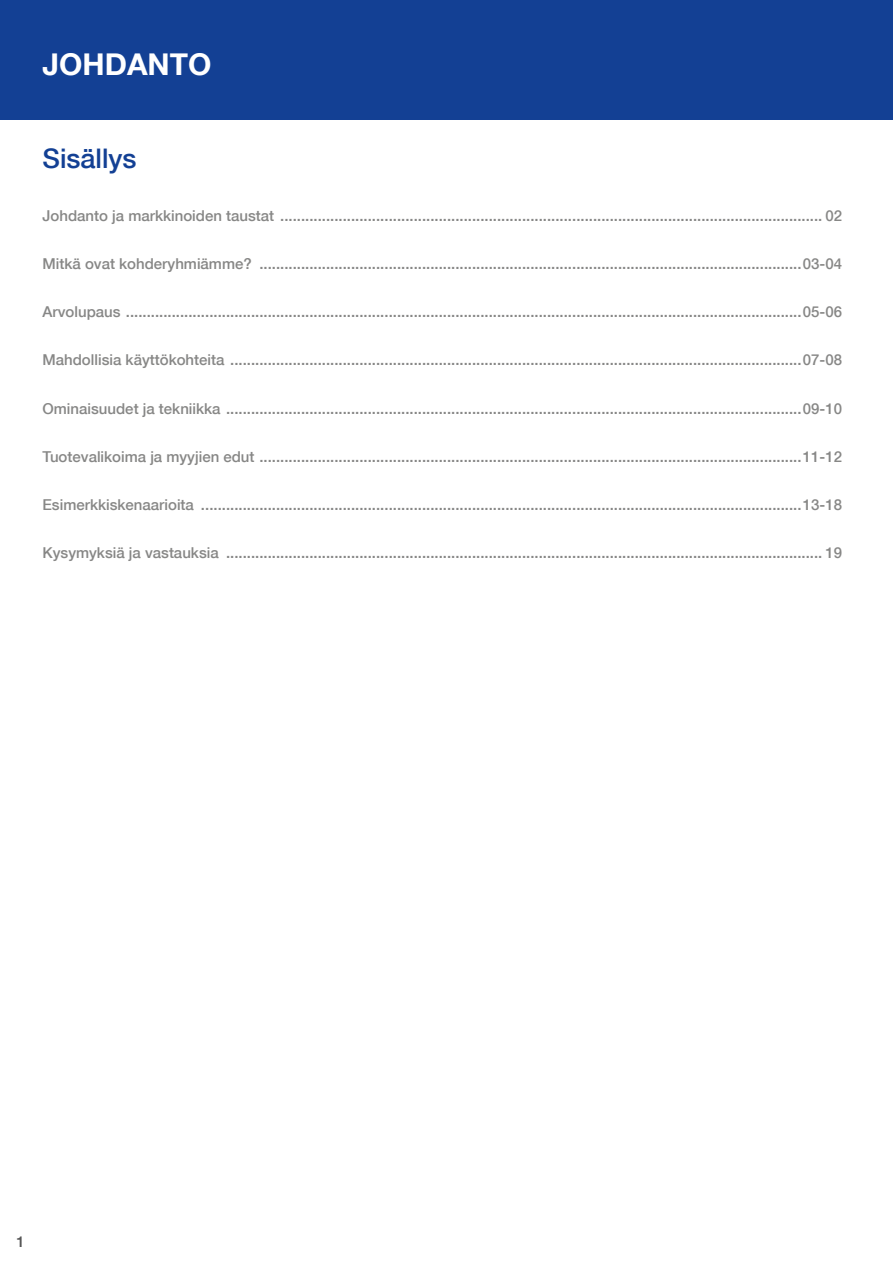
<style>
.page{position:relative;width:893px;height:1263px;background:#fff}
.page>*{position:absolute;margin:0;border:0;box-sizing:border-box;transform-origin:0 0}
.t1{font:700 30px "Helvetica Neue LT Com";color:#fff}
.t2{font:500 27px "Helvetica Neue LT Com";color:#134094}
.t3{font:500 15px "Helvetica Neue LT Com";color:#878786}
.t4{font:500 15px "Helvetica Neue LT Com";color:#565656}
</style>
<div class="page">
<div style="left:0;top:0;width:893px;height:119px;background:#134094"></div>
<h1 class="t1" style="left:43px;top:45px;width:107px">JOHDANTO</h1>
<h2 class="t2" style="left:43px;top:142px;width:96px">Sisällys</h2>
<p class="t3" style="left:43px;top:206px;width:801px">Johdanto ja markkinoiden taustat .................................................................................................................................. 02</p>
<p class="t3" style="left:43px;top:255px;width:801px">Mitkä ovat kohderyhmiämme? ..................................................................................................................................03-04</p>
<p class="t3" style="left:43px;top:303px;width:801px">Arvolupaus ..................................................................................................................................................................05-06</p>
<p class="t3" style="left:43px;top:351px;width:801px">Mahdollisia käyttökohteita .........................................................................................................................................07-08</p>
<p class="t3" style="left:43px;top:399px;width:801px">Ominaisuudet ja tekniikka ..........................................................................................................................................09-10</p>
<p class="t3" style="left:43px;top:448px;width:801px">Tuotevalikoima ja myyjien edut ..................................................................................................................................11-12</p>
<p class="t3" style="left:43px;top:496px;width:801px">Esimerkkiskenaarioita ................................................................................................................................................13-18</p>
<p class="t3" style="left:43px;top:544px;width:801px">Kysymyksiä ja vastauksia ............................................................................................................................................... 19</p>
<p class="t4" style="left:16px;top:1233px;width:10px">1</p>
</div>
